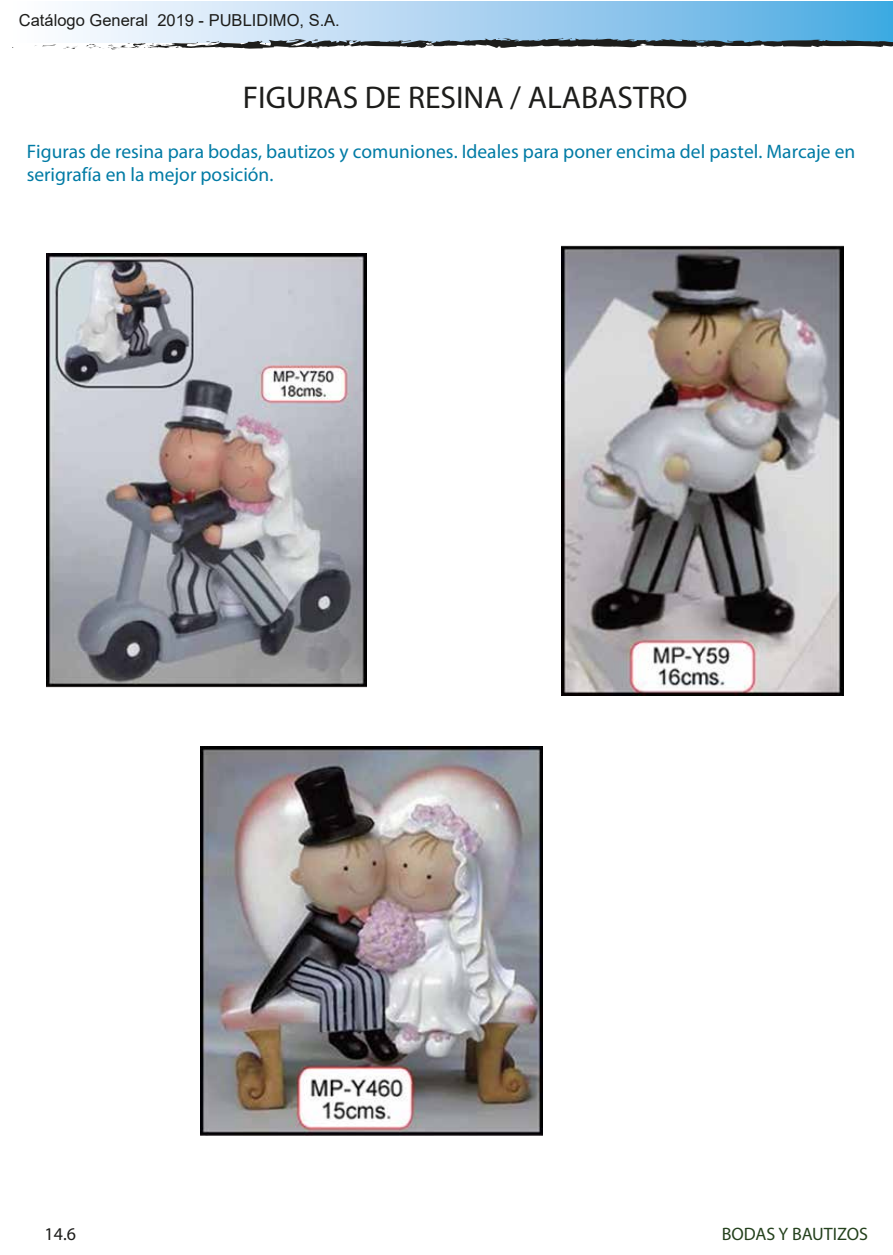
<style>
.page{position:relative;width:893px;height:1255px;background:#fff}
.page>*{position:absolute;margin:0;border:0;box-sizing:border-box;transform-origin:0 0}
.t1{font:31.5px "Myriad Pro";color:#1d1d1b}
.t2{font:19.5px/23.4px "Myriad Pro";color:#007ba5}
.t3{font:18px "Myriad Pro";color:#24411d}
.t4{font:18px "Myriad Pro";color:#1d1d1b}
.t5{font:16.5px "Arial";color:#1d1d1b}
</style>
<div class="page">
<img style="left:562px;top:245px;width:282px;height:450px">
<div style="left:6px;top:1px;width:887px;height:42px;background:linear-gradient(to right,#fff,#4eaae2)"></div>
<svg style="left:35px;top:44px;width:21px;height:2px"></svg>
<svg style="left:63px;top:46px;width:14px;height:3px"></svg>
<svg style="left:85px;top:38px;width:808px;height:11px"></svg>
<img style="left:200px;top:747px;width:342px;height:388px">
<img style="left:46px;top:253px;width:321px;height:434px">
<p class="t5" style="left:19px;top:8px;width:322px">Catálogo General 2019 - PUBLIDIMO, S.A.</p>
<h1 class="t1" style="left:243px;top:78px;width:446px">FIGURAS DE RESINA / ALABASTRO</h1>
<p class="t2" style="left:27px;top:139px;width:830px">Figuras de resina para bodas, bautizos y comuniones. Ideales para poner encima del pastel. Marcaje en serigrafía en la mejor posición.</p>
<p class="t4" style="left:45px;top:1223px;width:33px">14.6</p>
<p class="t3" style="left:722px;top:1223px;width:148px">BODAS Y BAUTIZOS</p>
</div>
